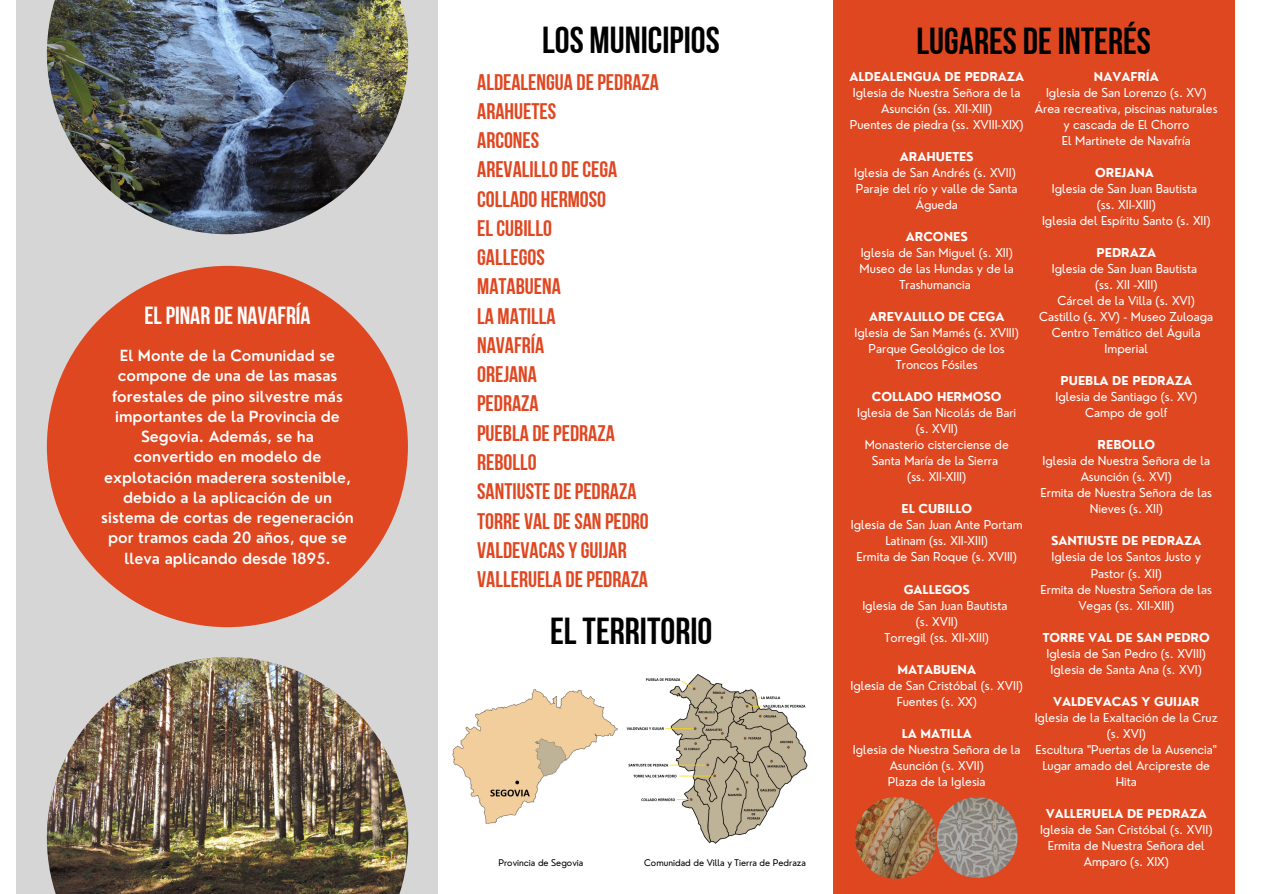
<style>
.page{position:relative;width:1263px;height:894px;background:#fff}
.page>*{position:absolute;margin:0;border:0;box-sizing:border-box;transform-origin:0 0}
.t1{font:37.5px "Bebas Neue Cyrillic";color:#000}
.t2{font:24.6px "Bebas Neue Cyrillic";color:#fff}
.t3{font:22.5px "Bebas Neue Cyrillic";color:#df4721}
.t4{font:600 15px/20.2px "Nourd";color:#fff;text-align:center}
.t5{font:12px/16px "Nourd";color:#fff;text-align:center}
.t6{font:700 12px "Nourd";color:#fff}
.t7{font:9px "Nourd";color:#000}
</style>
<div class="page">
<div style="left:16px;top:0;width:422px;height:893px;background:#d6d6d6"></div>
<div style="left:47px;top:266px;width:361px;height:361px;background:#df4721;border-radius:50%"></div>
<div style="left:833px;top:0;width:402px;height:893px;background:#df4721"></div>
<img style="left:47px;top:657px;width:361px;height:236px">
<img style="left:47px;top:0;width:361px;height:234px">
<img style="left:855px;top:796px;width:82px;height:82px;border-radius:50%">
<img style="left:937px;top:796px;width:80px;height:81px;border-radius:50%">
<img style="left:452px;top:674px;width:356px;height:170px">
<p class="t2" style="left:144px;top:305px;width:168px">ELPINAR DE NAVAFRÍA</p>
<p class="t4" style="left:101px;top:345px;width:254px">El Monte de la Comunidad se compone de una de las masas forestales de pino silvestre más importantes de la Provincia de<br>Segovia. Además, se ha convertido en modelo de explotación maderera sostenible, debido a la aplicación de un sistema de cortas de regeneración por tramos cada 20 años, que se lleva aplicando desde 1895.</p>
<p class="t1" style="left:542px;top:25px;width:179px">LOS MUNICIPIOS</p>
<p class="t3" style="left:477px;top:73px;width:183px">ALDEALENGUA DE PEDRAZA</p>
<p class="t3" style="left:477px;top:102px;width:80px">ARAHUETES</p>
<p class="t3" style="left:477px;top:131px;width:64px">ARCONES</p>
<p class="t3" style="left:477px;top:160px;width:142px">AREVALILLO DECEGA</p>
<p class="t3" style="left:477px;top:190px;width:130px">COLLADO HERMOSO</p>
<p class="t3" style="left:477px;top:219px;width:76px">ELCUBILLO</p>
<p class="t3" style="left:477px;top:248px;width:69px">GALLEGOS</p>
<p class="t3" style="left:477px;top:277px;width:85px">MATABUENA</p>
<p class="t3" style="left:477px;top:307px;width:80px">LA MATILLA</p>
<p class="t3" style="left:477px;top:336px;width:69px">NAVAFRÍA</p>
<p class="t3" style="left:477px;top:365px;width:61px">OREJANA</p>
<p class="t3" style="left:477px;top:394px;width:63px">PEDRAZA</p>
<p class="t3" style="left:477px;top:424px;width:139px">PUEBLA DEPEDRAZA</p>
<p class="t3" style="left:477px;top:453px;width:61px">REBOLLO</p>
<p class="t3" style="left:477px;top:482px;width:161px">SANTIUSTE DEPEDRAZA</p>
<p class="t3" style="left:477px;top:511px;width:173px">TORRE VAL DE SAN PEDRO</p>
<p class="t3" style="left:477px;top:540px;width:151px">VALDEVACAS Y GUIJAR</p>
<p class="t3" style="left:477px;top:570px;width:172px">VALLERUELA DEPEDRAZA</p>
<p class="t1" style="left:550px;top:615px;width:164px">ELTERRITORIO</p>
<p class="t7" style="left:498px;top:857px;width:86px">Provincia de Segovia</p>
<p class="t7" style="left:644px;top:857px;width:163px">Comunidad de Villa y Tierra de Pedraza</p>
<p class="t1" style="left:916px;top:26px;width:236px">LUGARES DEINTERÉS</p>
<p class="t6" style="left:849px;top:69px;width:176px">ALDEALENGUA DE PEDRAZA</p>
<p class="t5" style="left:853px;top:85px;width:169px">Iglesia de Nuestra Señora de la<br>Asunción (ss. XII-XIII)</p>
<p class="t5" style="left:850px;top:117px;width:175px">Puentes de piedra (ss. XVIII-XIX)</p>
<p class="t6" style="left:900px;top:149px;width:75px">ARAHUETES</p>
<p class="t5" style="left:854px;top:165px;width:163px">Iglesia de San Andrés (s. XVII)</p>
<p class="t5" style="left:856px;top:181px;width:163px">Paraje del río y valle de Santa<br>Águeda</p>
<p class="t6" style="left:906px;top:229px;width:63px">ARCONES</p>
<p class="t5" style="left:861px;top:245px;width:154px">Iglesia de San Miguel (s. XII)</p>
<p class="t5" style="left:860px;top:261px;width:156px">Museo de las Hundas y de la<br>Trashumancia</p>
<p class="t6" style="left:869px;top:309px;width:137px">AREVALILLO DE CEGA</p>
<p class="t5" style="left:855px;top:325px;width:166px">Iglesia de San Mamés (s. XVIII)</p>
<p class="t5" style="left:869px;top:341px;width:138px">Parque Geológico de los<br>Troncos Fósiles</p>
<p class="t6" style="left:872px;top:389px;width:131px">COLLADO HERMOSO</p>
<p class="t5" style="left:857px;top:405px;width:160px">Iglesia de San Nicolás de Bari (s. XVII)</p>
<p class="t5" style="left:865px;top:437px;width:146px">Monasterio cisterciense de<br>Santa María de la Sierra</p>
<p class="t5" style="left:907px;top:469px;width:61px">(ss. XII-XIII)</p>
<p class="t6" style="left:901px;top:501px;width:72px">EL CUBILLO</p>
<p class="t5" style="left:851px;top:517px;width:173px">Iglesia de San Juan Ante Portam<br>Latinam (ss. XII-XIII)</p>
<p class="t5" style="left:856px;top:548px;width:162px">Ermita de San Roque (s. XVIII)</p>
<p class="t6" style="left:904px;top:581px;width:68px">GALLEGOS</p>
<p class="t5" style="left:862px;top:596px;width:147px">Iglesia de San Juan Bautista</p>
<p class="t5" style="left:916px;top:612px;width:44px">(s. XVII)</p>
<p class="t5" style="left:884px;top:628px;width:106px">Torregil (ss. XII-XIII)</p>
<p class="t6" style="left:897px;top:661px;width:80px">MATABUENA</p>
<p class="t5" style="left:850px;top:676px;width:174px">Iglesia de San Cristóbal (s. XVII)</p>
<p class="t5" style="left:897px;top:692px;width:82px">Fuentes (s. XX)</p>
<p class="t6" style="left:902px;top:725px;width:72px">LA MATILLA</p>
<p class="t5" style="left:853px;top:740px;width:169px">Iglesia de Nuestra Señora de la<br>Asunción (s. XVII)</p>
<p class="t5" style="left:888px;top:772px;width:99px">Plaza de la Iglesia</p>
<p class="t6" style="left:1094px;top:69px;width:66px">NAVAFRÍA</p>
<p class="t5" style="left:1046px;top:85px;width:162px">Iglesia de San Lorenzo (s. XV)</p>
<p class="t5" style="left:1035px;top:101px;width:184px">Área recreativa, piscinas naturales y cascada de El Chorro</p>
<p class="t5" style="left:1062px;top:133px;width:130px">El Martinete de Navafría</p>
<p class="t6" style="left:1095px;top:165px;width:60px">OREJANA</p>
<p class="t5" style="left:1052px;top:181px;width:147px">Iglesia de San Juan Bautista</p>
<p class="t5" style="left:1097px;top:197px;width:61px">(ss. XII-XIII)</p>
<p class="t5" style="left:1042px;top:213px;width:170px">Iglesia del Espíritu Santo (s. XII)</p>
<p class="t6" style="left:1096px;top:245px;width:61px">PEDRAZA</p>
<p class="t5" style="left:1052px;top:261px;width:147px">Iglesia de San Juan Bautista</p>
<p class="t5" style="left:1095px;top:277px;width:64px">(ss. XII -XIII)</p>
<p class="t5" style="left:1058px;top:293px;width:139px">Cárcel de la Villa (s. XVI)</p>
<p class="t5" style="left:1039px;top:309px;width:175px">Castillo (s. XV) - Museo Zuloaga</p>
<p class="t5" style="left:1052px;top:325px;width:151px">Centro Temático del Águila<br>Imperial</p>
<p class="t6" style="left:1061px;top:373px;width:133px">PUEBLA DE PEDRAZA</p>
<p class="t5" style="left:1055px;top:389px;width:143px">Iglesia de Santiago (s. XV)</p>
<p class="t5" style="left:1085px;top:405px;width:84px">Campo de golf</p>
<p class="t6" style="left:1097px;top:437px;width:59px">REBOLLO</p>
<p class="t5" style="left:1042px;top:453px;width:169px">Iglesia de Nuestra Señora de la<br>Asunción (s. XVI)</p>
<p class="t5" style="left:1041px;top:485px;width:173px">Ermita de Nuestra Señora de las<br>Nieves (s. XII)</p>
<p class="t6" style="left:1051px;top:533px;width:152px">SANTIUSTE DE PEDRAZA</p>
<p class="t5" style="left:1051px;top:548px;width:151px">Iglesia de los Santos Justo y<br>Pastor (s. XII)</p>
<p class="t5" style="left:1041px;top:580px;width:173px">Ermita de Nuestra Señora de las<br>Vegas (ss. XII-XIII)</p>
<p class="t6" style="left:1043px;top:629px;width:169px">TORRE VAL DE SAN PEDRO</p>
<p class="t5" style="left:1046px;top:644px;width:161px">Iglesia de San Pedro (s. XVIII)<br>Iglesia de Santa Ana (s. XVI)</p>
<p class="t6" style="left:1053px;top:693px;width:148px">VALDEVACAS Y GUIJAR</p>
<p class="t5" style="left:1035px;top:708px;width:185px">Iglesia de la Exaltación de la Cruz (s. XVI)</p>
<p class="t5" style="left:1035px;top:740px;width:183px">Escultura "Puertas de la Ausencia"</p>
<p class="t5" style="left:1042px;top:756px;width:169px">Lugar amado del Arcipreste de<br>Hita</p>
<p class="t6" style="left:1046px;top:805px;width:163px">VALLERUELA DE PEDRAZA</p>
<p class="t5" style="left:1040px;top:820px;width:174px">Iglesia de San Cristóbal (s. XVII)</p>
<p class="t5" style="left:1048px;top:836px;width:158px">Ermita de Nuestra Señora del<br>Amparo (s. XIX)</p>
</div>
